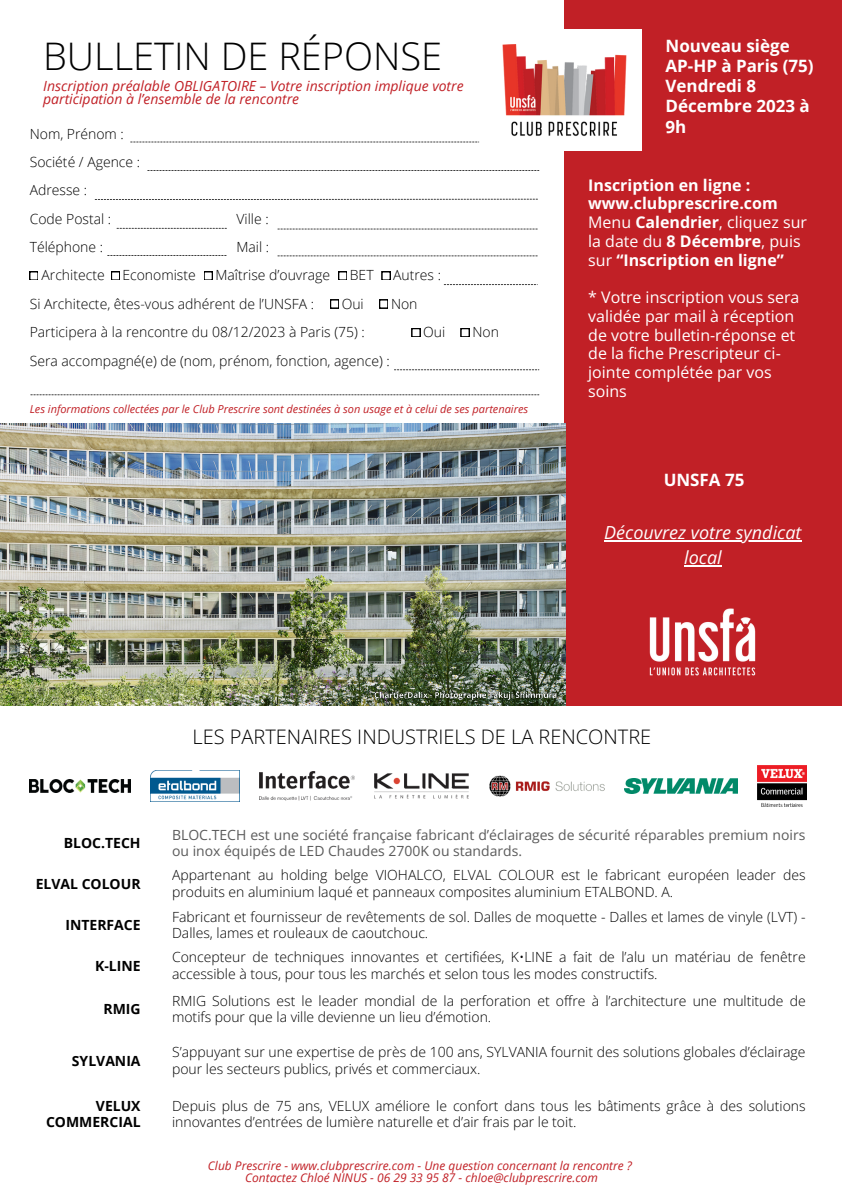
<style>
.page{position:relative;width:842px;height:1191px;background:#fff}
.page>*{position:absolute;margin:0;border:0;box-sizing:border-box;transform-origin:0 0}
.t1{font:300 38px "Open Sans";color:#000}
.t2{font:300 20px "Open Sans";color:#000}
.t3{font:italic 18px/24.7px "Open Sans";color:#fff;text-align:center}
.t4{font:700 17px/20.2px "Open Sans";color:#fff}
.t5{font:16px/18.7px "Open Sans";color:#fff}
.t6{font:700 16px/18.7px "Open Sans";color:#fff}
.t7{font:300 14px/16.5px "Open Sans";color:#000}
.t8{font:14px/16.5px "Open Sans";color:#5b5b5b}
.t9{font:italic 14px/13.5px "Open Sans";color:#c12026}
.t10{font:700 14px/16.5px "Open Sans";color:#000;text-align:right}
.t11{font:italic 12px "Open Sans";color:#c12026}
.t12{font:italic 11px "Open Sans";color:#c12026}
.s1{font-weight:400}
</style>
<div class="page">
<div style="left:564px;top:0;width:278px;height:705px;background:#c12026"></div>
<div style="left:487px;top:29px;width:154px;height:122px;background:#fff"></div>
<img style="left:502px;top:44px;width:124px;height:92px">
<svg style="left:130px;top:142px;width:349px;height:1px"></svg>
<svg style="left:147px;top:170px;width:392px;height:1px"></svg>
<svg style="left:95px;top:199px;width:443px;height:1px"></svg>
<svg style="left:117px;top:228px;width:110px;height:1px"></svg>
<svg style="left:277px;top:229px;width:261px;height:1px"></svg>
<svg style="left:277px;top:255px;width:261px;height:1px"></svg>
<svg style="left:107px;top:255px;width:120px;height:1px"></svg>
<svg style="left:30px;top:272px;width:8px;height:8px"></svg>
<svg style="left:111px;top:272px;width:9px;height:8px"></svg>
<svg style="left:204px;top:272px;width:8px;height:8px"></svg>
<svg style="left:339px;top:272px;width:8px;height:8px"></svg>
<svg style="left:382px;top:272px;width:8px;height:8px"></svg>
<svg style="left:444px;top:284px;width:94px;height:1px"></svg>
<svg style="left:330px;top:300px;width:9px;height:8px"></svg>
<svg style="left:380px;top:300px;width:8px;height:8px"></svg>
<svg style="left:412px;top:328px;width:8px;height:9px"></svg>
<svg style="left:461px;top:328px;width:8px;height:9px"></svg>
<svg style="left:394px;top:369px;width:145px;height:1px"></svg>
<svg style="left:30px;top:394px;width:509px;height:1px"></svg>
<img style="left:625px;top:778px;width:112px;height:15px">
<img style="left:151px;top:770px;width:88px;height:30px">
<img style="left:259px;top:771px;width:95px;height:29px">
<img style="left:374px;top:773px;width:95px;height:26px">
<img style="left:489px;top:775px;width:116px;height:21px">
<img style="left:757px;top:765px;width:49px;height:41px">
<img style="left:30px;top:779px;width:101px;height:13px">
<img style="left:649px;top:608px;width:107px;height:68px">
<img style="left:0;top:423px;width:565px;height:282px">
<hr style="left:604px;top:540px;width:198px;height:2px;background:#fff">
<hr style="left:684px;top:565px;width:38px;height:1px;background:#fff">
<img style="left:371px;top:687px;width:190px;height:17px">
<p class="t1" style="left:43px;top:29px;width:400px">BULLETIN DE RÉPONSE</p>
<p class="t9" style="left:43px;top:79px;width:422px">Inscription préalable OBLIGATOIRE – Votre inscription implique votre participation à l’ensemble de la rencontre</p>
<p class="t7" style="left:30px;top:125px;width:96px">Nom, Prénom :</p>
<p class="t7" style="left:30px;top:153px;width:112px">Société / Agence :</p>
<p class="t7" style="left:30px;top:181px;width:59px">Adresse :</p>
<p class="t7" style="left:30px;top:210px;width:83px">Code Postal :</p>
<p class="t7" style="left:236px;top:210px;width:34px">Ville :</p>
<p class="t7" style="left:30px;top:238px;width:75px">Téléphone :</p>
<p class="t7" style="left:236px;top:238px;width:34px">Mail :</p>
<p class="t7" style="left:42px;top:267px;width:65px">Architecte</p>
<p class="t7" style="left:122px;top:267px;width:75px">Economiste</p>
<p class="t7" style="left:215px;top:267px;width:116px">Maîtrise d’ouvrage</p>
<p class="t7" style="left:350px;top:267px;width:25px">BET</p>
<p class="t7" style="left:393px;top:267px;width:49px">Autres :</p>
<p class="t7" style="left:30px;top:295px;width:286px">Si Architecte, êtes-vous adhérent de l’UNSFA :</p>
<p class="t7" style="left:342px;top:295px;width:24px">Oui</p>
<p class="t7" style="left:391px;top:295px;width:28px">Non</p>
<p class="t7" style="left:30px;top:323px;width:337px">Participera à la rencontre du 08/12/2023 à Paris (75) :</p>
<p class="t7" style="left:423px;top:323px;width:24px">Oui</p>
<p class="t7" style="left:473px;top:323px;width:28px">Non</p>
<p class="t7" style="left:30px;top:352px;width:362px">Sera accompagné(e) de (nom, prénom, fonction, agence) :</p>
<p class="t12" style="left:30px;top:401px;width:500px">Les informations collectées par le Club Prescrire sont destinées à son usage et à celui de ses partenaires</p>
<p class="t4" style="left:665px;top:35px;width:150px">Nouveau siège<br>AP-HP à Paris (75)</p>
<p class="t4" style="left:665px;top:75px;width:146px">Vendredi 8<br>Décembre 2023 à<br>9h</p>
<p class="t6" style="left:588px;top:175px;width:191px">Inscription en ligne : www.clubprescrire.com</p>
<p class="t6" style="left:588px;top:212px;width:220px"><span class="s1">Menu</span> Calendrier<span class="s1">, cliquez sur la date du</span> 8 Décembre<span class="s1">, puis sur</span> “Inscription en ligne”</p>
<p class="t5" style="left:588px;top:287px;width:213px">* Votre inscription vous sera validée par mail à réception de votre bulletin-réponse et de la fiche Prescripteur ci&shy;jointe complétée par vos soins</p>
<p class="t4" style="left:664px;top:469px;width:82px">UNSFA 75</p>
<p class="t3" style="left:604px;top:519px;width:199px">Découvrez votre syndicat local</p>
<p class="t2" style="left:193px;top:723px;width:460px">LES PARTENAIRES INDUSTRIELS DE LA RENCONTRE</p>
<p class="t10" style="left:64px;top:834px;width:78px">BLOC.TECH</p>
<p class="t8" style="left:172px;top:826px;width:635px">BLOC.TECH est une société française fabricant d’éclairages de sécurité réparables premium noirs ou inox équipés de LED Chaudes 2700K ou standards.</p>
<p class="t10" style="left:36px;top:874px;width:106px">ELVAL COLOUR</p>
<p class="t7" style="left:172px;top:866px;width:635px">Appartenant au holding belge VIOHALCO, ELVAL COLOUR est le fabricant européen leader des produits en aluminium laqué et panneaux composites aluminium ETALBOND. A.</p>
<p class="t10" style="left:65px;top:916px;width:77px">INTERFACE</p>
<p class="t7" style="left:172px;top:908px;width:635px">Fabricant et fournisseur de revêtements de sol. Dalles de moquette - Dalles et lames de vinyle (LVT) -<br>Dalles, lames et rouleaux de caoutchouc.</p>
<p class="t10" style="left:95px;top:956px;width:47px">K-LINE</p>
<p class="t7" style="left:172px;top:948px;width:635px">Concepteur de techniques innovantes et certifiées, K•LINE a fait de l’alu un matériau de fenêtre accessible à tous, pour tous les marchés et selon tous les modes constructifs.</p>
<p class="t10" style="left:103px;top:1000px;width:39px">RMIG</p>
<p class="t7" style="left:172px;top:991px;width:635px">RMIG Solutions est le leader mondial de la perforation et offre à l’architecture une multitude de motifs pour que la ville devienne un lieu d’émotion.</p>
<p class="t10" style="left:72px;top:1051px;width:70px">SYLVANIA</p>
<p class="t7" style="left:172px;top:1043px;width:635px">S’appuyant sur une expertise de près de 100 ans, SYLVANIA fournit des solutions globales d’éclairage pour les secteurs publics, privés et commerciaux.</p>
<p class="t10" style="left:46px;top:1096px;width:96px">VELUX<br>COMMERCIAL</p>
<p class="t7" style="left:172px;top:1096px;width:635px">Depuis plus de 75 ans, VELUX améliore le confort dans tous les bâtiments grâce à des solutions innovantes d’entrées de lumière naturelle et d’air frais par le toit.</p>
<p class="t11" style="left:208px;top:1156px;width:426px">Club Prescrire - www.clubprescrire.com - Une question concernant la rencontre ?</p>
<p class="t11" style="left:245px;top:1168px;width:354px">Contactez Chloé NINUS - 06 29 33 95 87 - chloe@clubprescrire.com</p>
</div>
